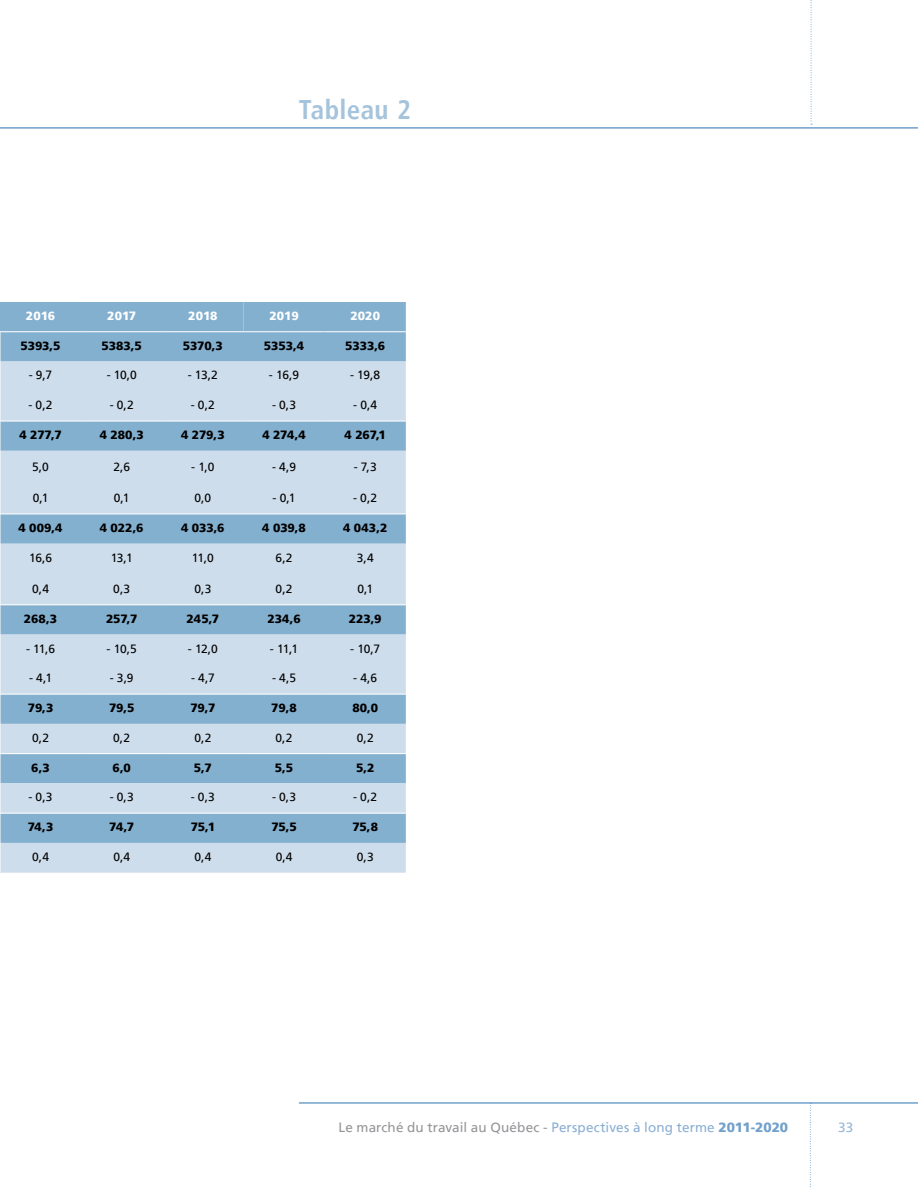
<style>
.page{position:relative;width:918px;height:1188px;background:#fff}
.page>*{position:absolute;margin:0;border:0;box-sizing:border-box;transform-origin:0 0}
.t1{font:700 condensed 27px "Frutiger LT";letter-spacing:.015em;color:#a5c4dc}
.t2{font:13.5px "Frutiger LT";letter-spacing:.01em;color:#939598}
.t3{font:13.5px "Frutiger LT";color:#96b7d8}
.t4{font:12px "Frutiger LT";letter-spacing:-.045em;color:#000}
.t5{font:900 12px "Frutiger LT";letter-spacing:-.005em;color:#000}
.t6{font:900 12px "Frutiger LT";color:#fff}
.s1{color:#8aafd4}
.s2{font-weight:900;color:#71a0cb}
</style>
<div class="page">
<hr style="left:0;top:127px;width:918px;height:2px;background:#71a0cb">
<svg style="left:811px;top:0;width:1px;height:125px"></svg>
<svg style="left:810px;top:1105px;width:1px;height:82px"></svg>
<hr style="left:299px;top:1102px;width:619px;height:2px;background:#71a0cb">
<div style="left:0;top:302px;width:406px;height:60px;background:#84b0cf"></div>
<svg style="left:1px;top:362px;width:405px;height:511px;background:#b4cde1"></svg>
<hr style="left:0;top:421px;width:81px;height:1px;background:#fff">
<hr style="left:81px;top:421px;width:81px;height:1px;background:#fff">
<hr style="left:162px;top:421px;width:82px;height:1px;background:#fff">
<hr style="left:244px;top:421px;width:81px;height:1px;background:#fff">
<hr style="left:325px;top:421px;width:81px;height:1px;background:#fff">
<hr style="left:0;top:514px;width:81px;height:1px;background:#fff">
<hr style="left:81px;top:514px;width:81px;height:1px;background:#fff">
<hr style="left:162px;top:514px;width:82px;height:1px;background:#fff">
<hr style="left:244px;top:514px;width:81px;height:1px;background:#fff">
<hr style="left:325px;top:514px;width:81px;height:1px;background:#fff">
<hr style="left:0;top:604px;width:81px;height:1px;background:#fff">
<hr style="left:81px;top:604px;width:81px;height:1px;background:#fff">
<hr style="left:162px;top:604px;width:82px;height:1px;background:#fff">
<hr style="left:244px;top:604px;width:81px;height:1px;background:#fff">
<hr style="left:325px;top:604px;width:81px;height:1px;background:#fff">
<hr style="left:0;top:694px;width:81px;height:1px;background:#fff">
<hr style="left:81px;top:694px;width:81px;height:1px;background:#fff">
<hr style="left:162px;top:694px;width:82px;height:1px;background:#fff">
<hr style="left:244px;top:694px;width:81px;height:1px;background:#fff">
<hr style="left:325px;top:694px;width:81px;height:1px;background:#fff">
<hr style="left:0;top:753px;width:81px;height:1px;background:#fff">
<hr style="left:81px;top:753px;width:81px;height:1px;background:#fff">
<hr style="left:162px;top:753px;width:82px;height:1px;background:#fff">
<hr style="left:244px;top:753px;width:81px;height:1px;background:#fff">
<hr style="left:325px;top:753px;width:81px;height:1px;background:#fff">
<hr style="left:0;top:813px;width:81px;height:1px;background:#fff">
<hr style="left:81px;top:813px;width:81px;height:1px;background:#fff">
<hr style="left:162px;top:813px;width:82px;height:1px;background:#fff">
<hr style="left:244px;top:813px;width:81px;height:1px;background:#fff">
<hr style="left:325px;top:813px;width:81px;height:1px;background:#fff">
<hr style="left:0;top:332px;width:1px;height:30px;background:#fff">
<svg style="left:0;top:362px;width:1px;height:29px"></svg>
<svg style="left:0;top:635px;width:1px;height:29px"></svg>
<svg style="left:0;top:754px;width:1px;height:29px"></svg>
<hr style="left:0;top:331px;width:81px;height:1px;background:#fff">
<hr style="left:81px;top:331px;width:81px;height:1px;background:#fff">
<hr style="left:162px;top:331px;width:82px;height:1px;background:#fff">
<hr style="left:244px;top:331px;width:81px;height:1px;background:#fff">
<hr style="left:325px;top:331px;width:81px;height:1px;background:#fff">
<h1 class="t1" style="left:299px;top:93px;width:114px">Tableau 2</h1>
<p class="t6" style="left:26px;top:309px;width:31px">2016</p>
<p class="t6" style="left:107px;top:309px;width:30px">2017</p>
<p class="t6" style="left:188px;top:309px;width:31px">2018</p>
<p class="t6" style="left:270px;top:309px;width:31px">2019</p>
<p class="t6" style="left:350px;top:309px;width:31px">2020</p>
<p class="t5" style="left:21px;top:338px;width:42px">5393,5</p>
<p class="t5" style="left:102px;top:338px;width:42px">5383,5</p>
<p class="t5" style="left:183px;top:338px;width:42px">5370,3</p>
<p class="t5" style="left:264px;top:338px;width:42px">5353,4</p>
<p class="t5" style="left:345px;top:338px;width:41px">5333,6</p>
<p class="t4" style="left:29px;top:368px;width:25px">- 9,7</p>
<p class="t4" style="left:107px;top:368px;width:32px">- 10,0</p>
<p class="t4" style="left:188px;top:368px;width:32px">- 13,2</p>
<p class="t4" style="left:269px;top:368px;width:32px">- 16,9</p>
<p class="t4" style="left:350px;top:368px;width:32px">- 19,8</p>
<p class="t4" style="left:29px;top:398px;width:26px">- 0,2</p>
<p class="t4" style="left:110px;top:398px;width:26px">- 0,2</p>
<p class="t4" style="left:191px;top:398px;width:26px">- 0,2</p>
<p class="t4" style="left:272px;top:398px;width:26px">- 0,3</p>
<p class="t4" style="left:353px;top:398px;width:25px">- 0,4</p>
<p class="t5" style="left:19px;top:428px;width:44px">4 277,7</p>
<p class="t5" style="left:100px;top:428px;width:46px">4 280,3</p>
<p class="t5" style="left:181px;top:428px;width:45px">4 279,3</p>
<p class="t5" style="left:262px;top:428px;width:45px">4 274,4</p>
<p class="t5" style="left:345px;top:428px;width:43px">4 267,1</p>
<p class="t4" style="left:32px;top:459px;width:18px">5,0</p>
<p class="t4" style="left:113px;top:459px;width:18px">2,6</p>
<p class="t4" style="left:191px;top:459px;width:25px">- 1,0</p>
<p class="t4" style="left:272px;top:459px;width:25px">- 4,9</p>
<p class="t4" style="left:354px;top:459px;width:25px">- 7,3</p>
<p class="t4" style="left:33px;top:491px;width:17px">0,1</p>
<p class="t4" style="left:114px;top:491px;width:17px">0,1</p>
<p class="t4" style="left:195px;top:491px;width:18px">0,0</p>
<p class="t4" style="left:273px;top:491px;width:24px">- 0,1</p>
<p class="t4" style="left:353px;top:491px;width:26px">- 0,2</p>
<p class="t5" style="left:18px;top:521px;width:46px">4 009,4</p>
<p class="t5" style="left:100px;top:521px;width:45px">4 022,6</p>
<p class="t5" style="left:181px;top:521px;width:45px">4 033,6</p>
<p class="t5" style="left:262px;top:521px;width:45px">4 039,8</p>
<p class="t5" style="left:343px;top:521px;width:46px">4 043,2</p>
<p class="t4" style="left:29px;top:551px;width:25px">16,6</p>
<p class="t4" style="left:111px;top:551px;width:23px">13,1</p>
<p class="t4" style="left:192px;top:551px;width:23px">11,0</p>
<p class="t4" style="left:276px;top:551px;width:19px">6,2</p>
<p class="t4" style="left:357px;top:551px;width:18px">3,4</p>
<p class="t4" style="left:32px;top:582px;width:18px">0,4</p>
<p class="t4" style="left:113px;top:582px;width:18px">0,3</p>
<p class="t4" style="left:194px;top:582px;width:18px">0,3</p>
<p class="t4" style="left:276px;top:582px;width:18px">0,2</p>
<p class="t4" style="left:357px;top:582px;width:17px">0,1</p>
<p class="t5" style="left:24px;top:611px;width:35px">268,3</p>
<p class="t5" style="left:106px;top:611px;width:33px">257,7</p>
<p class="t5" style="left:187px;top:611px;width:34px">245,7</p>
<p class="t5" style="left:268px;top:611px;width:35px">234,6</p>
<p class="t5" style="left:349px;top:611px;width:34px">223,9</p>
<p class="t4" style="left:26px;top:641px;width:31px">- 11,6</p>
<p class="t4" style="left:107px;top:641px;width:32px">- 10,5</p>
<p class="t4" style="left:188px;top:641px;width:31px">- 12,0</p>
<p class="t4" style="left:270px;top:641px;width:30px">- 11,1</p>
<p class="t4" style="left:350px;top:641px;width:31px">- 10,7</p>
<p class="t4" style="left:29px;top:671px;width:25px">- 4,1</p>
<p class="t4" style="left:110px;top:671px;width:25px">- 3,9</p>
<p class="t4" style="left:191px;top:671px;width:25px">- 4,7</p>
<p class="t4" style="left:272px;top:671px;width:26px">- 4,5</p>
<p class="t4" style="left:353px;top:671px;width:25px">- 4,6</p>
<p class="t5" style="left:28px;top:701px;width:27px">79,3</p>
<p class="t5" style="left:109px;top:701px;width:27px">79,5</p>
<p class="t5" style="left:190px;top:701px;width:27px">79,7</p>
<p class="t5" style="left:271px;top:701px;width:27px">79,8</p>
<p class="t5" style="left:352px;top:701px;width:27px">80,0</p>
<p class="t4" style="left:32px;top:731px;width:18px">0,2</p>
<p class="t4" style="left:113px;top:731px;width:18px">0,2</p>
<p class="t4" style="left:194px;top:731px;width:18px">0,2</p>
<p class="t4" style="left:276px;top:731px;width:18px">0,2</p>
<p class="t4" style="left:357px;top:731px;width:18px">0,2</p>
<p class="t5" style="left:31px;top:760px;width:20px">6,3</p>
<p class="t5" style="left:113px;top:760px;width:20px">6,0</p>
<p class="t5" style="left:194px;top:760px;width:19px">5,7</p>
<p class="t5" style="left:275px;top:760px;width:20px">5,5</p>
<p class="t5" style="left:356px;top:760px;width:20px">5,2</p>
<p class="t4" style="left:29px;top:790px;width:26px">- 0,3</p>
<p class="t4" style="left:110px;top:790px;width:26px">- 0,3</p>
<p class="t4" style="left:191px;top:790px;width:26px">- 0,3</p>
<p class="t4" style="left:272px;top:790px;width:26px">- 0,3</p>
<p class="t4" style="left:353px;top:790px;width:26px">- 0,2</p>
<p class="t5" style="left:28px;top:820px;width:27px">74,3</p>
<p class="t5" style="left:109px;top:820px;width:27px">74,7</p>
<p class="t5" style="left:191px;top:820px;width:26px">75,1</p>
<p class="t5" style="left:271px;top:820px;width:27px">75,5</p>
<p class="t5" style="left:353px;top:820px;width:27px">75,8</p>
<p class="t4" style="left:32px;top:850px;width:18px">0,4</p>
<p class="t4" style="left:113px;top:850px;width:18px">0,4</p>
<p class="t4" style="left:195px;top:850px;width:18px">0,4</p>
<p class="t4" style="left:276px;top:850px;width:18px">0,4</p>
<p class="t4" style="left:357px;top:850px;width:18px">0,3</p>
<p class="t2" style="left:338px;top:1120px;width:451px">Le marché du travail au Québec - <span class="s1">Perspectives à long terme</span> <span class="s2">2011-2020</span></p>
<p class="t3" style="left:838px;top:1120px;width:17px">33</p>
</div>
